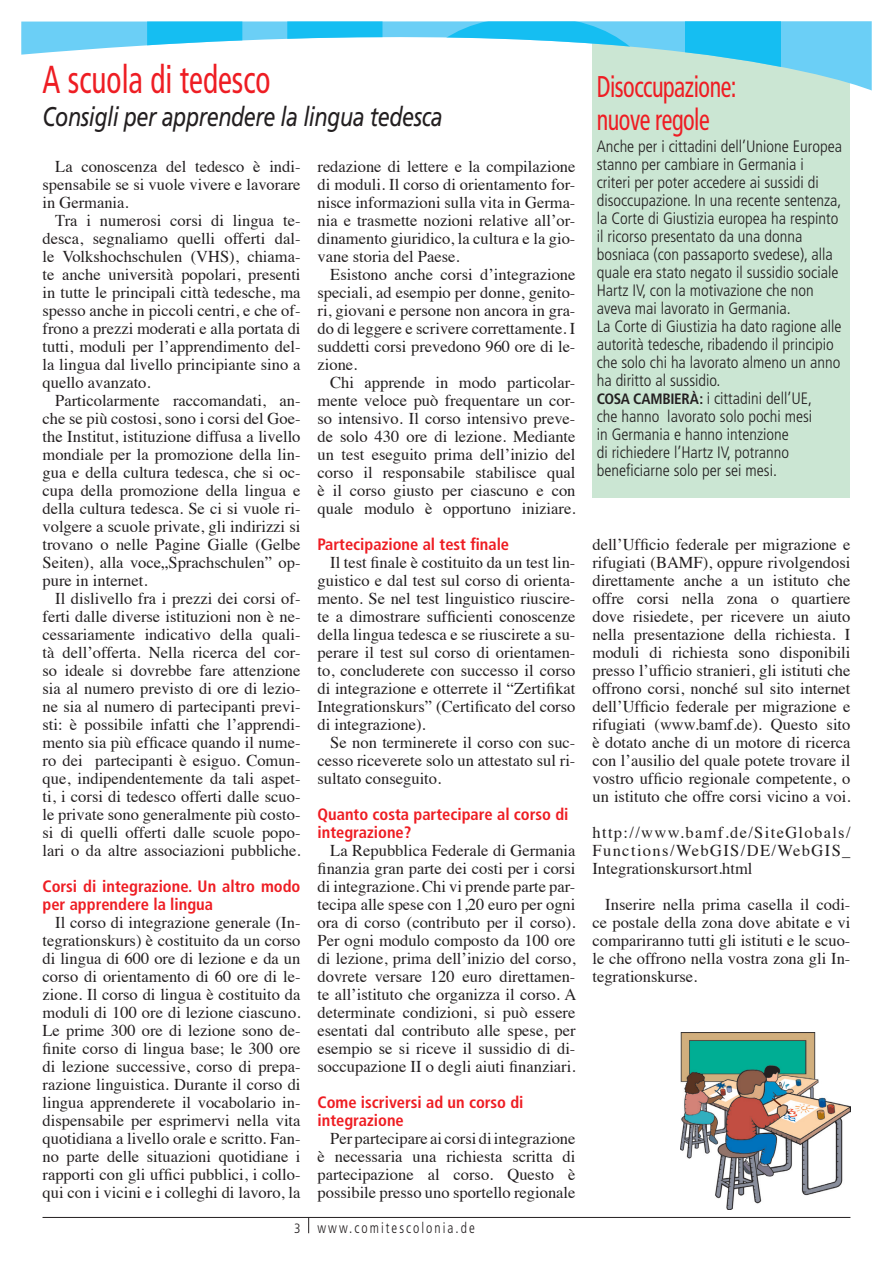
<style>
.page{position:relative;width:893px;height:1263px;background:#fff}
.page>*{position:absolute;margin:0;border:0;box-sizing:border-box;transform-origin:0 0}
.Titolo_articolo{font:condensed 39px "Frutiger";color:#ee1d23;scale:.8 1}
.titolo_piccolo{font:condensed 30px "Frutiger";letter-spacing:-.02em;color:#ee1d23;scale:.8 1}
.sottotitolo{font:italic 27px "Frutiger";letter-spacing:-.02em;color:#231f20;scale:.8 1}
.Testo_art{font:16.5px/18px "Times";color:#231f20;text-align:justify}
.testo_lineare{font:300 condensed 16.5px/18px "Frutiger";color:#231f20}
.Testo_art-2{font:700 condensed 16.5px/18px "Frutiger";color:#ee1d23}
.t1{font:300 condensed 15px "Frutiger";letter-spacing:.15em;color:#231f20;scale:.9 1}
.s1{font-size:13.5px}
.s2{font-weight:700;font-size:15px}
</style>
<div class="page">
<img style="left:680px;top:1032px;width:170px;height:178px">
<hr style="left:43px;top:1217px;width:807px;height:1px;background:#231f20">
<svg style="left:308px;top:1218px;width:1px;height:15px"></svg>
<div style="left:592px;top:34px;width:258px;height:463px;background:#cbe6d3"></div>
<svg style="left:21px;top:21px;width:851px;height:70px;fill:#6bcff6"></svg>
<svg style="left:147px;top:21px;width:235px;height:70px"></svg>
<svg style="left:399px;top:21px;width:268px;height:70px"></svg>
<svg style="left:685px;top:21px;width:95px;height:70px;fill:#15bef2"></svg>
<p class="Titolo_articolo" style="left:43px;top:57px;width:287px">A scuola di tedesco</p>
<p class="sottotitolo" style="left:43px;top:101px;width:502px">Consigli per apprendere la lingua tedesca</p>
<p class="Testo_art" style="left:43px;top:156px;width:259px;text-indent:13px">La conoscenza del tedesco è indi&shy;spensabile se si vuole vivere e lavorare in Germania.</p>
<p class="Testo_art" style="left:43px;top:210px;width:259px;text-indent:13px">Tra i numerosi corsi di lingua te&shy;desca, segnaliamo quelli offerti dal&shy;le Volkshochschulen (VHS), chiama&shy;te anche università popolari, presenti in tutte le principali città tedesche, ma spesso anche in piccoli centri, e che of&shy;frono a prezzi moderati e alla portata di tutti, moduli per l’apprendimento del&shy;la lingua dal livello principiante sino a quello avanzato.</p>
<p class="Testo_art" style="left:43px;top:390px;width:259px;text-indent:13px">Particolarmente raccomandati, an&shy;che se più costosi, sono i corsi del Goe&shy;the Institut, istituzione diffusa a livello mondiale per la promozione della lin&shy;gua e della cultura tedesca, che si oc&shy;cupa della promozione della lingua e della cultura tedesca. Se ci si vuole ri&shy;volgere a scuole private, gli indirizzi si trovano o nelle Pagine Gialle (Gelbe Seiten), alla voce„Sprachschulen” op&shy;pure in internet.</p>
<p class="Testo_art" style="left:43px;top:588px;width:259px;text-indent:13px">Il dislivello fra i prezzi dei corsi of&shy;ferti dalle diverse istituzioni non è ne&shy;cessariamente indicativo della quali&shy;tà dell’offerta. Nella ricerca del cor&shy;so ideale si dovrebbe fare attenzione sia al numero previsto di ore di lezio&shy;ne sia al numero di partecipanti previ&shy;sti: è possibile infatti che l’apprendi&shy;mento sia più efficace quando il nume&shy;ro dei partecipanti è esiguo. Comun&shy;que, indipendentemente da tali aspet&shy;ti, i corsi di tedesco offerti dalle scuo&shy;le private sono generalmente più costo&shy;si di quelli offerti dalle scuole popo&shy;lari o da altre associazioni pubbliche.</p>
<p class="Testo_art-2" style="left:43px;top:877px;width:259px">Corsi di integrazione. Un altro modo per apprendere la lingua</p>
<p class="Testo_art" style="left:43px;top:912px;width:259px;text-indent:13px">Il corso di integrazione generale (In&shy;tegrationskurs) è costituito da un corso di lingua di 600 ore di lezione e da un corso di orientamento di 60 ore di le&shy;zione. Il corso di lingua è costituito da moduli di 100 ore di lezione ciascuno.<br>Le prime 300 ore di lezione sono de&shy;finite corso di lingua base; le 300 ore di lezione successive, corso di prepa&shy;razione linguistica. Durante il corso di lingua apprenderete il vocabolario in&shy;dispensabile per esprimervi nella vita quotidiana a livello orale e scritto. Fan&shy;no parte delle situazioni quotidiane i rapporti con gli uffici pubblici, i collo&shy;qui con i vicini e i colleghi di lavoro, la</p>
<p class="Testo_art" style="left:317px;top:156px;width:259px">redazione di lettere e la compilazione di moduli. Il corso di orientamento for&shy;nisce informazioni sulla vita in Germa&shy;nia e trasmette nozioni relative all’or&shy;dinamento giuridico, la cultura e la gio&shy;vane storia del Paese.</p>
<p class="Testo_art" style="left:317px;top:264px;width:259px;text-indent:13px">Esistono anche corsi d’integrazione speciali, ad esempio per donne, genito&shy;ri, giovani e persone non ancora in gra&shy;do di leggere e scrivere correttamente. I suddetti corsi prevedono 960 ore di le&shy;zione.</p>
<p class="Testo_art" style="left:317px;top:372px;width:259px;text-indent:13px">Chi apprende in modo particolar&shy;mente veloce può frequentare un cor&shy;so intensivo. Il corso intensivo preve&shy;de solo 430 ore di lezione. Mediante un test eseguito prima dell’inizio del corso il responsabile stabilisce qual è il corso giusto per ciascuno e con quale modulo è opportuno iniziare.</p>
<p class="Testo_art-2" style="left:317px;top:535px;width:193px">Partecipazione al test finale</p>
<p class="Testo_art" style="left:317px;top:552px;width:259px;text-indent:13px">Il test finale è costituito da un test lin&shy;guistico e dal test sul corso di orienta&shy;mento. Se nel test linguistico riuscire&shy;te a dimostrare sufficienti conoscenze della lingua tedesca e se riuscirete a su&shy;perare il test sul corso di orientamen&shy;to, concluderete con successo il corso di integrazione e otterrete il “Zertifikat Integrationskurs” (Certificato del corso di integrazione).</p>
<p class="Testo_art" style="left:317px;top:732px;width:259px;text-indent:13px">Se non terminerete il corso con suc&shy;cesso riceverete solo un attestato sul ri&shy;sultato conseguito.</p>
<p class="Testo_art-2" style="left:317px;top:805px;width:252px">Quanto costa partecipare al corso di integrazione?</p>
<p class="Testo_art" style="left:317px;top:840px;width:260px;text-indent:13px">La Repubblica Federale di Germania finanzia gran parte dei costi per i corsi di integrazione. Chi vi prende parte par&shy;tecipa alle spese con 1,20 euro per ogni ora di corso (contributo per il corso).<br>Per ogni modulo composto da 100 ore di lezione, prima dell’inizio del corso, dovrete versare 120 euro direttamen&shy;te all’istituto che organizza il corso. A determinate condizioni, si può essere esentati dal contributo alle spese, per esempio se si riceve il sussidio di di&shy;soccupazione II o degli aiuti finanziari.</p>
<p class="Testo_art-2" style="left:317px;top:1093px;width:208px">Come iscriversi ad un corso di integrazione</p>
<p class="Testo_art" style="left:317px;top:1128px;width:259px;text-indent:13px">Per partecipare ai corsi di integrazione è necessaria una richiesta scritta di partecipazione al corso. Questo è possibile presso uno sportello regionale</p>
<p class="t1" style="left:294px;top:1219px;width:203px"><span class="s1">3</span> www.comitescolonia.de</p>
<p class="titolo_piccolo" style="left:597px;top:69px;width:176px">Disoccupazione:</p>
<p class="titolo_piccolo" style="left:597px;top:102px;width:143px">nuove regole</p>
<p class="testo_lineare" style="left:597px;top:138px;width:247px">Anche per i cittadini dell’Unione Europea stanno per cambiare in Germania i<br>criteri per poter accedere ai sussidi di disoccupazione. In una recente sentenza, la Corte di Giustizia europea ha respinto il ricorso presentato da una donna bosniaca (con passaporto svedese), alla quale era stato negato il sussidio sociale Hartz IV, con la motivazione che non aveva mai lavorato in Germania.</p>
<p class="testo_lineare" style="left:597px;top:318px;width:246px">La Corte di Giustizia ha dato ragione alle autorità tedesche, ribadendo il principio che solo chi ha lavorato almeno un anno ha diritto al sussidio.</p>
<p class="testo_lineare" style="left:597px;top:390px;width:217px"><span class="s2">COSA CAMBIERÀ:</span> i cittadini dell’UE, che hanno lavorato solo pochi mesi in Germania e hanno intenzione<br>di richiedere l’Hartz IV, potranno beneficiarne solo per sei mesi.</p>
<p class="Testo_art" style="left:592px;top:534px;width:259px">dell’Ufficio federale per migrazione e rifugiati (BAMF), oppure rivolgendosi direttamente anche a un istituto che offre corsi nella zona o quartiere dove risiedete, per ricevere un aiuto nella presentazione della richiesta. I moduli di richiesta sono disponibili presso l’ufficio stranieri, gli istituti che offrono corsi, nonché sul sito internet dell’Ufficio federale per migrazione e rifugiati (www.bamf.de). Questo sito è dotato anche di un motore di ricerca con l’ausilio del quale potete trovare il vostro ufficio regionale competente, o un istituto che offre corsi vicino a voi.</p>
<p class="Testo_art" style="left:592px;top:822px;width:260px">http://www.bamf.de/SiteGlobals/ Functions/WebGIS/DE/WebGIS_ Integrationskursort.html</p>
<p class="Testo_art" style="left:592px;top:894px;width:259px;text-indent:13px">Inserire nella prima casella il codi&shy;ce postale della zona dove abitate e vi compariranno tutti gli istituti e le scuo&shy;le che offrono nella vostra zona gli In&shy;tegrationskurse.</p>
</div>
